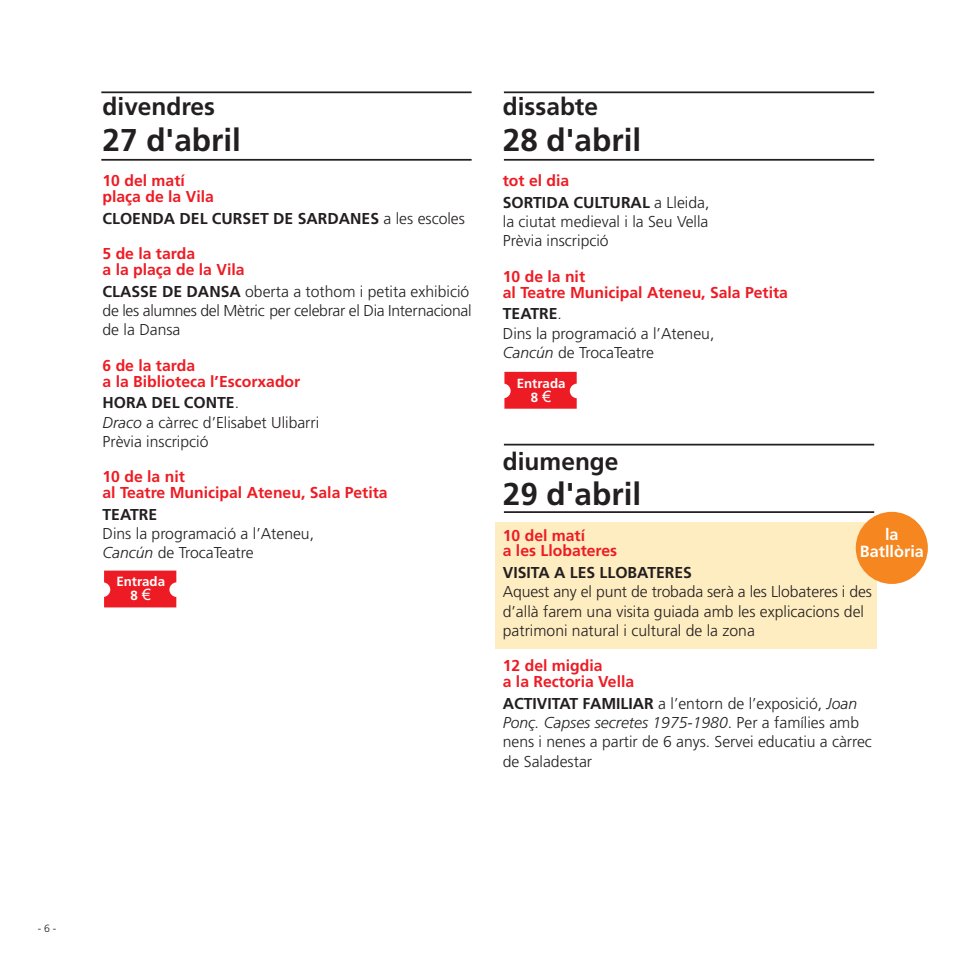
<style>
.page{position:relative;width:966px;height:966px;background:#fff}
.page>*{position:absolute;margin:0;border:0;box-sizing:border-box;transform-origin:0 0}
.t1{font:700 31.5px "Frutiger";color:#231f20}
.t2{font:700 24.5px "Frutiger";color:#231f20}
.t3{font:700 16.28px/16.4px "Frutiger";color:#fff;text-align:center}
.t4{font:300 15.75px/19.2px "Frutiger";color:#231f20}
.t5{font:700 15.75px/15.8px "Frutiger";color:#ed1c24}
.t6{font:300 15.75px/19.2px "Frutiger";letter-spacing:-.02em;color:#231f20}
.t7{font:700 15.75px/21.7px "Frutiger";color:#231f20}
.t8{font:700 13.3px/14.2px "Frutiger";color:#fff;text-align:center}
.t9{font:300 10.5px "Frutiger";color:#231f20}
.s1{font-weight:300}
.s2{font-weight:700}
.s3{font-style:italic}
.s4{font-family:"Arial";font-weight:400;font-size:15.75px}
.s5{color:#ed1c24}
</style>
<div class="page">
<div style="left:495px;top:522px;width:382px;height:127px;background:#ffedc2"></div>
<svg style="left:504px;top:372px;width:73px;height:37px;background:#ee2c33"></svg>
<hr style="left:101px;top:91px;width:371px;height:2px;background:#231f20">
<hr style="left:101px;top:159px;width:371px;height:2px;background:#231f20">
<hr style="left:504px;top:91px;width:370px;height:2px;background:#231f20">
<hr style="left:504px;top:159px;width:370px;height:2px;background:#231f20">
<hr style="left:504px;top:444px;width:370px;height:1px;background:#231f20">
<hr style="left:504px;top:511px;width:370px;height:2px;background:#231f20">
<svg style="left:104px;top:570px;width:72px;height:37px;background:#ee2b33"></svg>
<div style="left:856px;top:512px;width:72px;height:72px;background:#f6861f;border-radius:50%"></div>
<h2 class="t2" style="left:103px;top:97px;width:114px">divendres</h2>
<h1 class="t1" style="left:103px;top:127px;width:140px">27 d'abril</h1>
<p class="t5" style="left:103px;top:174px;width:113px">10 del matí plaça de la Vila</p>
<p class="t7" style="left:103px;top:208px;width:364px">CLOENDA DEL CURSET DE SARDANES <span class="s1">a les escoles</span></p>
<p class="t5" style="left:103px;top:247px;width:143px">5 de la tarda<br>a la plaça de la Vila</p>
<p class="t6" style="left:103px;top:283px;width:370px"><span class="s2">CLASSE DE DANSA</span> oberta a tothom i petita exhibició de les alumnes del Mètric per celebrar el Dia Internacional de la Dansa</p>
<p class="t5" style="left:103px;top:359px;width:199px">6 de la tarda<br>a la Biblioteca l’Escorxador</p>
<p class="t4" style="left:103px;top:394px;width:218px"><span class="s2">HORA DEL CONTE</span>.<br><span class="s3">Draco</span> a càrrec d’Elisabet Ulibarri<br>Prèvia inscripció</p>
<p class="t5" style="left:103px;top:470px;width:287px">10 de la nit<br>al Teatre Municipal Ateneu, Sala Petita</p>
<p class="t7" style="left:103px;top:505px;width:56px">TEATRE</p>
<p class="t4" style="left:103px;top:525px;width:213px">Dins la programació a l’Ateneu,<br><span class="s3">Cancún</span> de TrocaTeatre</p>
<p class="t8" style="left:116px;top:576px;width:50px">Entrada<br>8 <span class="s4">€</span></p>
<h2 class="t2" style="left:503px;top:97px;width:97px">dissabte</h2>
<h1 class="t1" style="left:503px;top:127px;width:140px">28 d'abril</h1>
<p class="t7" style="left:503px;top:171px;width:208px"><span class="s5">tot el dia<br></span>SORTIDA CULTURAL <span class="s1">a Lleida,</span></p>
<p class="t4" style="left:503px;top:213px;width:207px">la ciutat medieval i la Seu Vella<br>Prèvia inscripció</p>
<p class="t5" style="left:503px;top:270px;width:287px">10 de la nit<br>al Teatre Municipal Ateneu, Sala Petita</p>
<p class="t4" style="left:503px;top:305px;width:213px"><span class="s2">TEATRE</span>.<br>Dins la programació a l’Ateneu,<br><span class="s3">Cancún</span> de TrocaTeatre</p>
<p class="t8" style="left:517px;top:377px;width:50px">Entrada<br>8 <span class="s4">€</span></p>
<h2 class="t2" style="left:503px;top:451px;width:117px">diumenge</h2>
<h1 class="t1" style="left:503px;top:481px;width:140px">29 d'abril</h1>
<p class="t5" style="left:503px;top:528px;width:116px">10 del matí<br>a les Llobateres</p>
<p class="t7" style="left:503px;top:563px;width:191px">VISITA A LES LLOBATERES</p>
<p class="t4" style="left:503px;top:583px;width:370px">Aquest any el punt de trobada serà a les Llobateres i des d’allà farem una visita guiada amb les explicacions del patrimoni natural i cultural de la zona</p>
<p class="t5" style="left:503px;top:659px;width:133px">12 del migdia<br>a la Rectoria Vella</p>
<p class="t4" style="left:503px;top:695px;width:370px"><span class="s2">ACTIVITAT FAMILIAR</span> a l’entorn de l’exposició, <span class="s3">Joan Ponç. Capses secretes 1975-1980</span>. Per a famílies amb nens i nenes a partir de 6 anys. Servei educatiu a càrrec de Saladestar</p>
<p class="t3" style="left:860px;top:528px;width:65px">la<br>Batllòria</p>
<p class="t9" style="left:38px;top:924px;width:20px">- 6 -</p>
</div>
